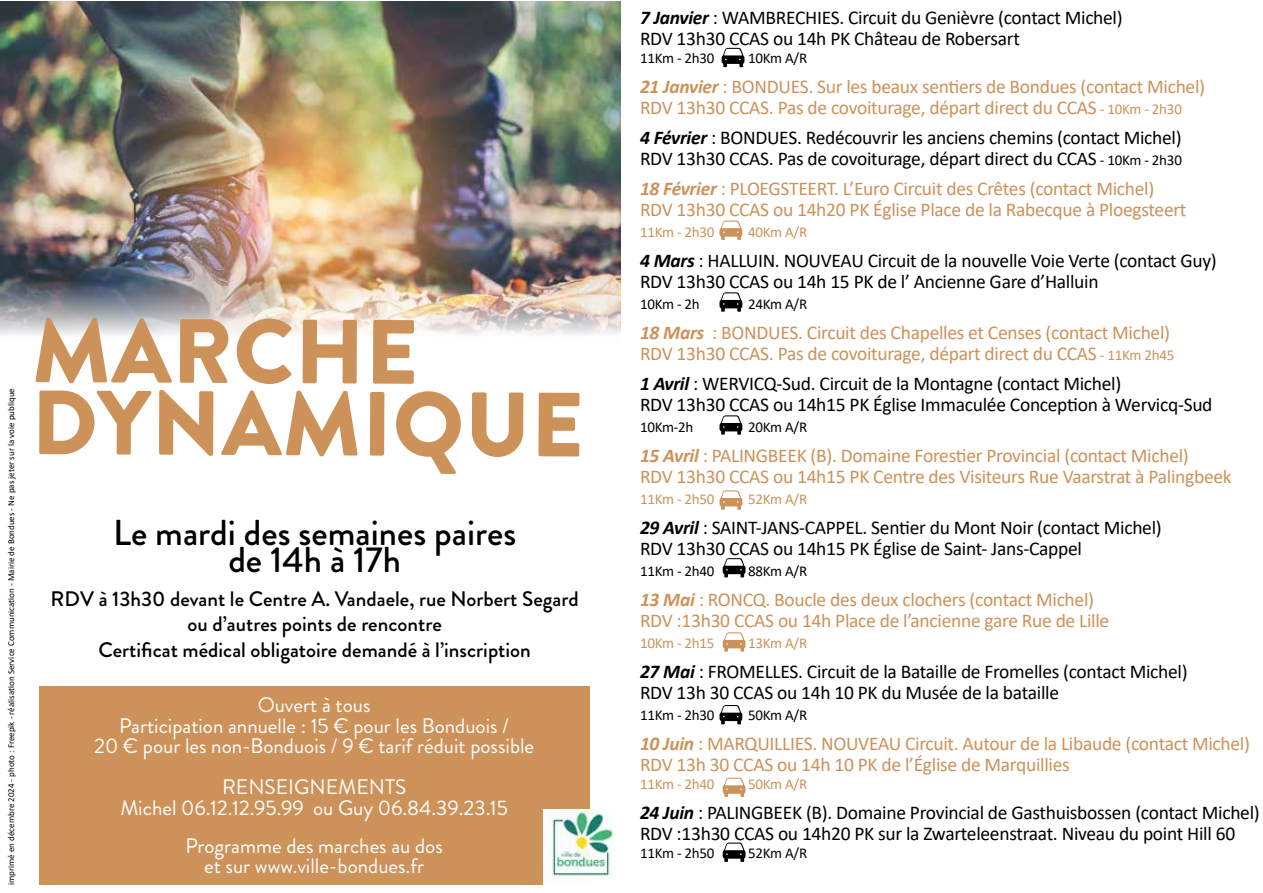
<style>
.page{position:relative;width:1263px;height:893px;background:#fff}
.page>*{position:absolute;margin:0;border:0;box-sizing:border-box;transform-origin:0 0}
.t1{font:900 90.9px/72.3px "Brandon Grotesque";letter-spacing:.005em;color:#cd925a}
.t2{font:500 36px/27px "Brandon Grotesque";color:#000;text-align:center}
.t3{font:21px/20.5px "Brandon Grotesque";color:#fff;text-align:center}
.t4{font:500 21px/25.2px "Brandon Grotesque";color:#000;text-align:center}
.t5{font:19.5px/21px "Calibri";letter-spacing:-.015em;color:#020203}
.t6{font:19.5px/21px "Calibri";letter-spacing:-.015em;color:#cd925a}
.t7{font:15px "Calibri";letter-spacing:-.015em;color:#020203}
.t8{font:15px "Calibri";letter-spacing:-.015em;color:#cd925a}
.t9{font:9px "Calibri";color:#000}
.s1{font-weight:700;font-style:italic}
.s2{font-size:15px}
</style>
<div class="page">
<img style="left:0;top:1px;width:621px;height:334px">
<div style="left:39px;top:686px;width:550px;height:198px;background:#cd925a"></div>
<img style="left:544px;top:810px;width:69px;height:74px">
<svg style="left:719px;top:292px;width:23px;height:20px"></svg>
<svg style="left:719px;top:221px;width:23px;height:19px"></svg>
<svg style="left:719px;top:415px;width:23px;height:20px"></svg>
<svg style="left:719px;top:490px;width:23px;height:20px"></svg>
<svg style="left:723px;top:558px;width:22px;height:19px"></svg>
<svg style="left:723px;top:632px;width:22px;height:20px"></svg>
<svg style="left:719px;top:705px;width:23px;height:19px"></svg>
<svg style="left:723px;top:778px;width:22px;height:19px"></svg>
<svg style="left:723px;top:843px;width:22px;height:19px"></svg>
<svg style="left:722px;top:48px;width:22px;height:19px"></svg>
<p class="t9" style="left:5px;top:885px;width:498px;rotate:-90deg">imprimé en décembre 2024 - photo : Freepik - réalisation Service Communication - Mairie de Bondues - Ne pas jeter sur la voie publique</p>
<h1 class="t1" style="left:31px;top:317px;width:554px">MARCHE<br>DYNAMIQUE</h1>
<h2 class="t2" style="left:113px;top:520px;width:405px">Le mardi des semaines paires de 14h à 17h</h2>
<p class="t4" style="left:51px;top:587px;width:530px">RDV à 13h30 devant le Centre A. Vandaele, rue Norbert Segard ou d’autres points de rencontre<br>Certificat médical obligatoire demandé à l’inscription</p>
<p class="t3" style="left:94px;top:695px;width:442px">Ouvert à tous<br>Participation annuelle : 15 € pour les Bonduois /<br>20 € pour les non-Bonduois / 9 € tarif réduit possible</p>
<p class="t3" style="left:120px;top:777px;width:389px">RENSEIGNEMENTS<br>Michel 06.12.12.95.99 ou Guy 06.84.39.23.15</p>
<p class="t3" style="left:186px;top:835px;width:259px">Programme des marches au dos et sur www.ville-bondues.fr</p>
<p class="t5" style="left:640px;top:7px;width:484px"><span class="s1">7 Janvier</span> : WAMBRECHIES. Circuit du Genièvre (contact Michel)<br>RDV 13h30 CCAS ou 14h PK Château de Robersart</p>
<p class="t7" style="left:640px;top:48px;width:76px">11Km - 2h30</p>
<p class="t7" style="left:748px;top:48px;width:61px">10Km A/R</p>
<p class="t6" style="left:640px;top:76px;width:567px"><span class="s1">21 Janvier</span> : BONDUES. Sur les beaux sentiers de Bondues (contact Michel)<br>RDV 13h30 CCAS. Pas de covoiturage, départ direct du CCAS <span class="s2">- 10Km - 2h30</span></p>
<p class="t5" style="left:640px;top:127px;width:543px"><span class="s1">4 Février</span> : BONDUES. Redécouvrir les anciens chemins (contact Michel)<br>RDV 13h30 CCAS. Pas de covoiturage, départ direct du CCAS <span class="s2">- 10Km - 2h30</span></p>
<p class="t6" style="left:640px;top:178px;width:548px"><span class="s1">18 Février</span> : PLOEGSTEERT. L’Euro Circuit des Crêtes (contact Michel)<br>RDV 13h30 CCAS ou 14h20 PK Église Place de la Rabecque à Ploegsteert</p>
<p class="t8" style="left:640px;top:222px;width:76px">11Km - 2h30</p>
<p class="t8" style="left:748px;top:222px;width:61px">40Km A/R</p>
<p class="t5" style="left:640px;top:250px;width:578px"><span class="s1">4 Mars</span> : HALLUIN. NOUVEAU Circuit de la nouvelle Voie Verte (contact Guy)<br>RDV 13h30 CCAS ou 14h 15 PK de l’ Ancienne Gare d’Halluin</p>
<p class="t7" style="left:640px;top:294px;width:61px">10Km - 2h</p>
<p class="t7" style="left:748px;top:294px;width:61px">24Km A/R</p>
<p class="t6" style="left:640px;top:322px;width:536px"><span class="s1">18 Mars</span> : BONDUES. Circuit des Chapelles et Censes (contact Michel)<br>RDV 13h30 CCAS. Pas de covoiturage, départ direct du CCAS <span class="s2">- 11Km 2h45</span></p>
<p class="t5" style="left:640px;top:373px;width:574px"><span class="s1">1 Avril</span> : WERVICQ-Sud. Circuit de la Montagne (contact Michel)<br>RDV 13h30 CCAS ou 14h15 PK Église Immaculée Conception à Wervicq-Sud</p>
<p class="t7" style="left:640px;top:417px;width:55px">10Km-2h</p>
<p class="t7" style="left:748px;top:417px;width:61px">20Km A/R</p>
<p class="t6" style="left:640px;top:445px;width:593px"><span class="s1">15 Avril</span> : PALINGBEEK (B). Domaine Forestier Provincial (contact Michel)<br>RDV 13h30 CCAS ou 14h15 PK Centre des Visiteurs Rue Vaarstrat à Palingbeek</p>
<p class="t8" style="left:640px;top:489px;width:76px">11Km - 2h50</p>
<p class="t8" style="left:748px;top:489px;width:61px">52Km A/R</p>
<p class="t5" style="left:640px;top:517px;width:523px"><span class="s1">29 Avril</span> : SAINT-JANS-CAPPEL. Sentier du Mont Noir (contact Michel)<br>RDV 13h30 CCAS ou 14h15 PK Église de Saint- Jans-Cappel</p>
<p class="t7" style="left:640px;top:561px;width:76px">11Km - 2h40</p>
<p class="t7" style="left:748px;top:561px;width:61px">88Km A/R</p>
<p class="t6" style="left:640px;top:589px;width:471px"><span class="s1">13 Mai</span> : RONCQ. Boucle des deux clochers (contact Michel)<br>RDV :13h30 CCAS ou 14h Place de l’ancienne gare Rue de Lille</p>
<p class="t8" style="left:640px;top:633px;width:76px">10Km - 2h15</p>
<p class="t8" style="left:748px;top:633px;width:61px">13Km A/R</p>
<p class="t5" style="left:640px;top:661px;width:549px"><span class="s1">27 Mai</span> : FROMELLES. Circuit de la Bataille de Fromelles (contact Michel)<br>RDV 13h 30 CCAS ou 14h 10 PK du Musée de la bataille</p>
<p class="t7" style="left:640px;top:705px;width:76px">11Km - 2h30</p>
<p class="t7" style="left:748px;top:705px;width:61px">50Km A/R</p>
<p class="t6" style="left:640px;top:733px;width:611px"><span class="s1">10 Juin</span> : MARQUILLIES. NOUVEAU Circuit. Autour de la Libaude (contact Michel)<br>RDV 13h 30 CCAS ou 14h 10 PK de l’Église de Marquillies</p>
<p class="t8" style="left:640px;top:774px;width:76px">11Km - 2h40</p>
<p class="t8" style="left:748px;top:774px;width:61px">50Km A/R</p>
<p class="t5" style="left:640px;top:802px;width:621px"><span class="s1">24 Juin</span> : PALINGBEEK (B). Domaine Provincial de Gasthuisbossen (contact Michel)<br>RDV :13h30 CCAS ou 14h20 PK sur la Zwarteleenstraat. Niveau du point Hill 60</p>
<p class="t7" style="left:640px;top:843px;width:76px">11Km - 2h50</p>
<p class="t7" style="left:748px;top:843px;width:61px">52Km A/R</p>
</div>
